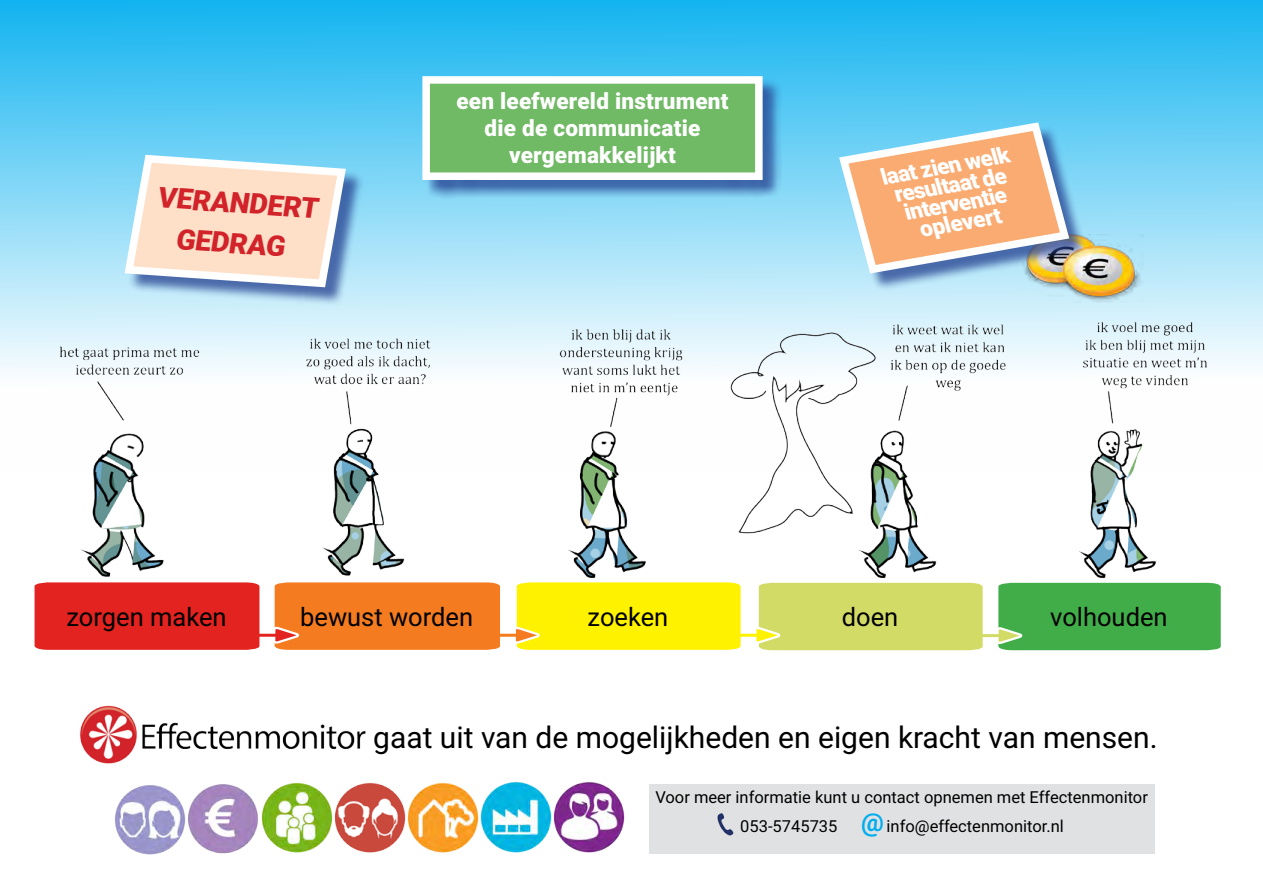
<style>
.page{position:relative;width:1263px;height:893px;background:#fff}
.page>*{position:absolute;margin:0;border:0;box-sizing:border-box;transform-origin:0 0}
.t1{font:30px "Roboto";color:#000}
.t2{font:900 28.5px/40.5px "Roboto";color:#d2232a;text-align:center}
.t3{font:25.5px "Roboto";color:#000}
.t4{font:700 25.5px "Roboto";color:#00aeef}
.t5{font:900 22.5px/19.5px "Roboto";letter-spacing:.01em;color:#fff;text-align:center}
.t6{font:16.5px/28.5px "Roboto";color:#000}
</style>
<div class="page">
<svg style="left:34px;top:582px;width:1187px;height:69px;background:#cda540"></svg>
<img style="left:80px;top:705px;width:286px;height:59px">
<div style="left:0;top:0;width:1263px;height:471px;background:linear-gradient(to bottom,#1bb6f0,#fff)"></div>
<div style="left:649px;top:784px;width:506px;height:70px;background:#e0e1e2"></div>
<img style="left:717px;top:813px;width:17px;height:23px">
<img style="left:554px;top:782px;width:71px;height:71px">
<img style="left:481px;top:782px;width:73px;height:71px">
<img style="left:188px;top:784px;width:70px;height:70px">
<img style="left:261px;top:782px;width:71px;height:71px">
<img style="left:408px;top:782px;width:73px;height:71px">
<img style="left:332px;top:783px;width:76px;height:70px">
<img style="left:114px;top:785px;width:72px;height:70px">
<img style="left:60px;top:302px;width:1165px;height:295px">
<img style="left:1021px;top:235px;width:123px;height:68px">
<div style="left:127px;top:157px;width:237px;height:149px;background:#25408f;opacity:.75"></div>
<svg style="left:120px;top:151px;width:230px;height:140px;background:#dbd9d5"></svg>
<div style="left:424px;top:78px;width:357px;height:121px;background:#25408f;opacity:.75"></div>
<div style="left:426px;top:80px;width:333px;height:96px;background:#70b965"></div>
<div style="left:422px;top:76px;width:341px;height:104px;border:8px solid #fff"></div>
<div style="left:842px;top:125px;width:246px;height:167px;background:#25408f;opacity:.75"></div>
<svg style="left:834px;top:118px;width:240px;height:160px;background:#cbbba9"></svg>
<p class="t2" style="left:159px;top:176px;width:162px;rotate:4deg">VERANDERT<br>GEDRAG</p>
<p class="t5" style="left:456px;top:87px;width:273px;line-height:27px">een leefwereld instrument die de communicatie vergemakkelijkt</p>
<p class="t5" style="left:880px;top:166px;width:132px;rotate:-10deg">laat zien welk resultaat de interventie oplevert</p>
<p class="t3" style="left:67px;top:599px;width:162px">zorgen maken</p>
<p class="t3" style="left:300px;top:599px;width:174px">bewust worden</p>
<p class="t3" style="left:588px;top:599px;width:82px">zoeken</p>
<p class="t3" style="left:842px;top:599px;width:58px">doen</p>
<p class="t3" style="left:1050px;top:599px;width:119px">volhouden</p>
<h1 class="t1" style="left:373px;top:716px;width:786px">gaat uit van de mogelijkheden en eigen kracht van mensen.</h1>
<p class="t6" style="left:740px;top:783px;width:409px;text-indent:-85px">Voor meer informatie kunt u contact opnemen met Effectenmonitor<br>053-5745735</p>
<p class="t4" style="left:861px;top:804px;width:24px">@</p>
<p class="t6" style="left:886px;top:811px;width:179px">info@effectenmonitor.nl</p>
</div>
